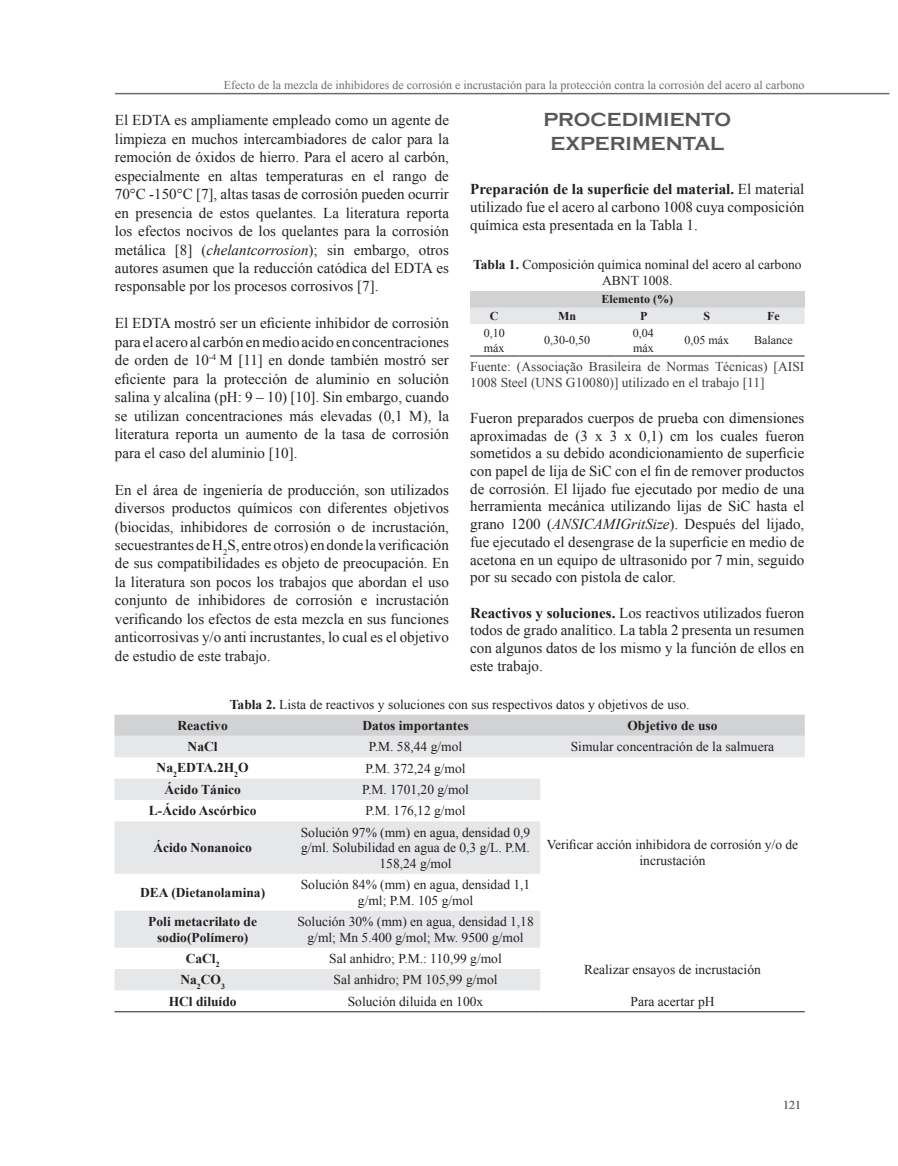
<style>
.page{position:relative;width:898px;height:1166px;background:#fff}
.page>*{position:absolute;margin:0;border:0;box-sizing:border-box;transform-origin:0 0}
.t1{font:700 19.5px/23.4px "Copperplate Gothic";color:#57585a;text-align:center}
.t2{font:15px/18.5px "Times New Roman";color:#231f20;text-align:justify}
.t3{font:13.5px/15.5px "Times New Roman";color:#231f20;text-align:center}
.t4{font:700 13.5px/15.6px "Times New Roman";color:#231f20;text-align:center}
.t5{font:13.5px/16.2px "Times New Roman";color:#3e3e3f}
.t6{font:12px "Times New Roman";color:#6c6d70}
.t7{font:12px/15px "Times New Roman";color:#231f20}
.t8{font:700 12px "Times New Roman";color:#231f20}
.s1{font-style:italic}
.s2{font-weight:700}
</style>
<div class="page">
<hr style="left:115px;top:93px;width:774px;height:1px;background:#6c6d70">
<div style="left:470px;top:291px;width:334px;height:16px;background:#d1d2d4"></div>
<div style="left:470px;top:307px;width:334px;height:17px;background:#e6e7e9"></div>
<hr style="left:470px;top:355px;width:48px;height:1px;background:#231f20">
<hr style="left:518px;top:355px;width:97px;height:1px;background:#231f20">
<hr style="left:615px;top:355px;width:56px;height:1px;background:#231f20">
<hr style="left:671px;top:355px;width:71px;height:1px;background:#231f20">
<hr style="left:742px;top:355px;width:62px;height:1px;background:#231f20">
<div style="left:114px;top:714px;width:690px;height:21px;background:#d1d2d4"></div>
<svg style="left:114px;top:735px;width:690px;height:255px"></svg>
<hr style="left:114px;top:1011px;width:177px;height:1px;background:#231f20">
<hr style="left:291px;top:1011px;width:249px;height:1px;background:#231f20">
<hr style="left:540px;top:1011px;width:264px;height:1px;background:#231f20">
<p class="t6" style="left:224px;top:77px;width:582px">Efecto de la mezcla de inhibidores de corrosión e incrustación para la protección contra la corrosión del acero al carbono</p>
<p class="t2" style="left:115px;top:111px;width:335px">El EDTA es ampliamente empleado como un agente de limpieza en muchos intercambiadores de calor para la remoción de óxidos de hierro. Para el acero al carbón, especialmente en altas temperaturas en el rango de 70°C -150°C [7], altas tasas de corrosión pueden ocurrir en presencia de estos quelantes. La literatura reporta los efectos nocivos de los quelantes para la corrosión metálica [8] (<span class="s1">chelantcorrosion</span>); sin embargo, otros autores asumen que la reducción catódica del EDTA es responsable por los procesos corrosivos [7].</p>
<p class="t2" style="left:115px;top:314px;width:335px">El EDTA mostró ser un eficiente inhibidor de corrosión para el acero al carbón en medio acido en concentraciones de orden de 10<sup>-4</sup> M [11] en donde también mostró ser eficiente para la protección de aluminio en solución salina y alcalina (pH: 9 – 10) [10]. Sin embargo, cuando se utilizan concentraciones más elevadas (0,1 M), la literatura reporta un aumento de la tasa de corrosión para el caso del aluminio [10].</p>
<p class="t2" style="left:115px;top:480px;width:335px">En el área de ingeniería de producción, son utilizados diversos productos químicos con diferentes objetivos (biocidas, inhibidores de corrosión o de incrustación, secuestrantes de H<sub>2</sub>S, entre otros) en donde la verificación de sus compatibilidades es objeto de preocupación. En la literatura son pocos los trabajos que abordan el uso conjunto de inhibidores de corrosión e incrustación verificando los efectos de esta mezcla en sus funciones anticorrosivas y/o anti incrustantes, lo cual es el objetivo de estudio de este trabajo.</p>
<h1 class="t1" style="left:543px;top:108px;width:189px">PROCEDIMIENTO<br>EXPERIMENTAL</h1>
<p class="t2" style="left:470px;top:180px;width:335px;line-height:18px"><span class="s2">Preparación de la superficie del material.</span> El material utilizado fue el acero al carbono 1008 cuya composición química esta presentada en la Tabla 1.</p>
<p class="t3" style="left:473px;top:256px;width:330px;line-height:16.2px"><span class="s2">Tabla 1.</span> Composición química nominal del acero al carbono<br>ABNT 1008.</p>
<p class="t8" style="left:601px;top:291px;width:73px">Elemento (%)</p>
<p class="t8" style="left:490px;top:307px;width:10px">C</p>
<p class="t8" style="left:558px;top:307px;width:19px">Mn</p>
<p class="t8" style="left:639px;top:307px;width:9px">P</p>
<p class="t8" style="left:703px;top:307px;width:8px">S</p>
<p class="t8" style="left:766px;top:307px;width:14px">Fe</p>
<p class="t7" style="left:483px;top:325px;width:22px">0,10 máx</p>
<p class="t7" style="left:544px;top:332px;width:47px">0,30-0,50</p>
<p class="t7" style="left:632px;top:325px;width:22px">0,04 máx</p>
<p class="t7" style="left:684px;top:332px;width:46px">0,05 máx</p>
<p class="t7" style="left:753px;top:332px;width:40px">Balance</p>
<p class="t5" style="left:470px;top:358px;width:315px">Fuente: (Associação Brasileira de Normas Técnicas) [AISI<br>1008 Steel (UNS</p>
<p class="t5" style="left:565px;top:374px;width:200px">G10080)] utilizado en el trabajo [11]</p>
<p class="t2" style="left:470px;top:408px;width:335px;line-height:17.7px">Fueron preparados cuerpos de prueba con dimensiones aproximadas de (3 x 3 x 0,1) cm los cuales fueron sometidos a su debido acondicionamiento de superficie con papel de lija de SiC con el fin de remover productos de corrosión. El lijado fue ejecutado por medio de una herramienta mecánica utilizando lijas de SiC hasta el grano 1200 (<span class="s1">ANSICAMIGritSize</span>). Después del lijado, fue ejecutado el desengrase de la superficie en medio de acetona en un equipo de ultrasonido por 7 min, seguido por su secado con pistola de calor.</p>
<p class="t2" style="left:470px;top:603px;width:335px;line-height:17.7px"><span class="s2">Reactivos y soluciones.</span> Los reactivos utilizados fueron todos de grado analítico. La tabla 2 presenta un resumen con algunos datos de los mismo y la función de ellos en este trabajo.</p>
<p class="t3" style="left:230px;top:696px;width:461px"><span class="s2">Tabla 2.</span> Lista de reactivos y soluciones con sus respectivos datos y objetivos de uso.</p>
<p class="t4" style="left:177px;top:717px;width:52px">Reactivo</p>
<p class="t4" style="left:362px;top:717px;width:108px">Datos importantes</p>
<p class="t4" style="left:627px;top:717px;width:92px">Objetivo de uso</p>
<p class="t4" style="left:187px;top:738px;width:31px">NaCl</p>
<p class="t3" style="left:368px;top:738px;width:95px">P.M. 58,44 g/mol</p>
<p class="t3" style="left:570px;top:738px;width:205px">Simular concentración de la salmuera</p>
<p class="t4" style="left:156px;top:759px;width:94px">Na<sub>2</sub>EDTA.2H<sub>2</sub>O</p>
<p class="t3" style="left:365px;top:760px;width:102px">P.M. 372,24 g/mol</p>
<p class="t4" style="left:164px;top:781px;width:78px">Ácido Tánico</p>
<p class="t3" style="left:362px;top:781px;width:108px">P.M. 1701,20 g/mol</p>
<p class="t4" style="left:149px;top:802px;width:109px">L-Ácido Ascórbico</p>
<p class="t3" style="left:365px;top:802px;width:102px">P.M. 176,12 g/mol</p>
<p class="t4" style="left:153px;top:839px;width:100px">Ácido Nonanoico</p>
<p class="t3" style="left:300px;top:824px;width:231px">Solución 97% (mm) en agua, densidad 0,9 g/ml. Solubilidad en agua de 0,3 g/L. P.M.<br>158,24 g/mol</p>
<p class="t3" style="left:546px;top:836px;width:253px">Verificar acción inhibidora de corrosión y/o de incrustación</p>
<p class="t4" style="left:140px;top:883px;width:126px">DEA (Dietanolamina)</p>
<p class="t3" style="left:300px;top:876px;width:231px">Solución 84% (mm) en agua, densidad 1,1 g/ml; P.M. 105 g/mol</p>
<p class="t4" style="left:148px;top:913px;width:110px">Poli metacrilato de sodio(Polímero)</p>
<p class="t3" style="left:297px;top:913px;width:238px">Solución 30% (mm) en agua, densidad 1,18 g/ml; Mn 5.400 g/mol; Mw. 9500 g/mol</p>
<p class="t4" style="left:186px;top:949px;width:35px">CaCl<sub>2</sub></p>
<p class="t3" style="left:329px;top:950px;width:174px">Sal anhidro; P.M.: 110,99 g/mol</p>
<p class="t3" style="left:584px;top:960px;width:178px">Realizar ensayos de incrustación</p>
<p class="t4" style="left:180px;top:971px;width:46px">Na<sub>2</sub>CO<sub>3</sub></p>
<p class="t3" style="left:333px;top:971px;width:165px">Sal anhidro; PM 105,99 g/mol</p>
<p class="t4" style="left:169px;top:992px;width:69px">HCl diluído</p>
<p class="t3" style="left:347px;top:992px;width:137px">Solución diluida en 100x</p>
<p class="t3" style="left:630px;top:992px;width:85px">Para acertar pH</p>
<p class="t6" style="left:782px;top:1096px;width:19px">121</p>
</div>
